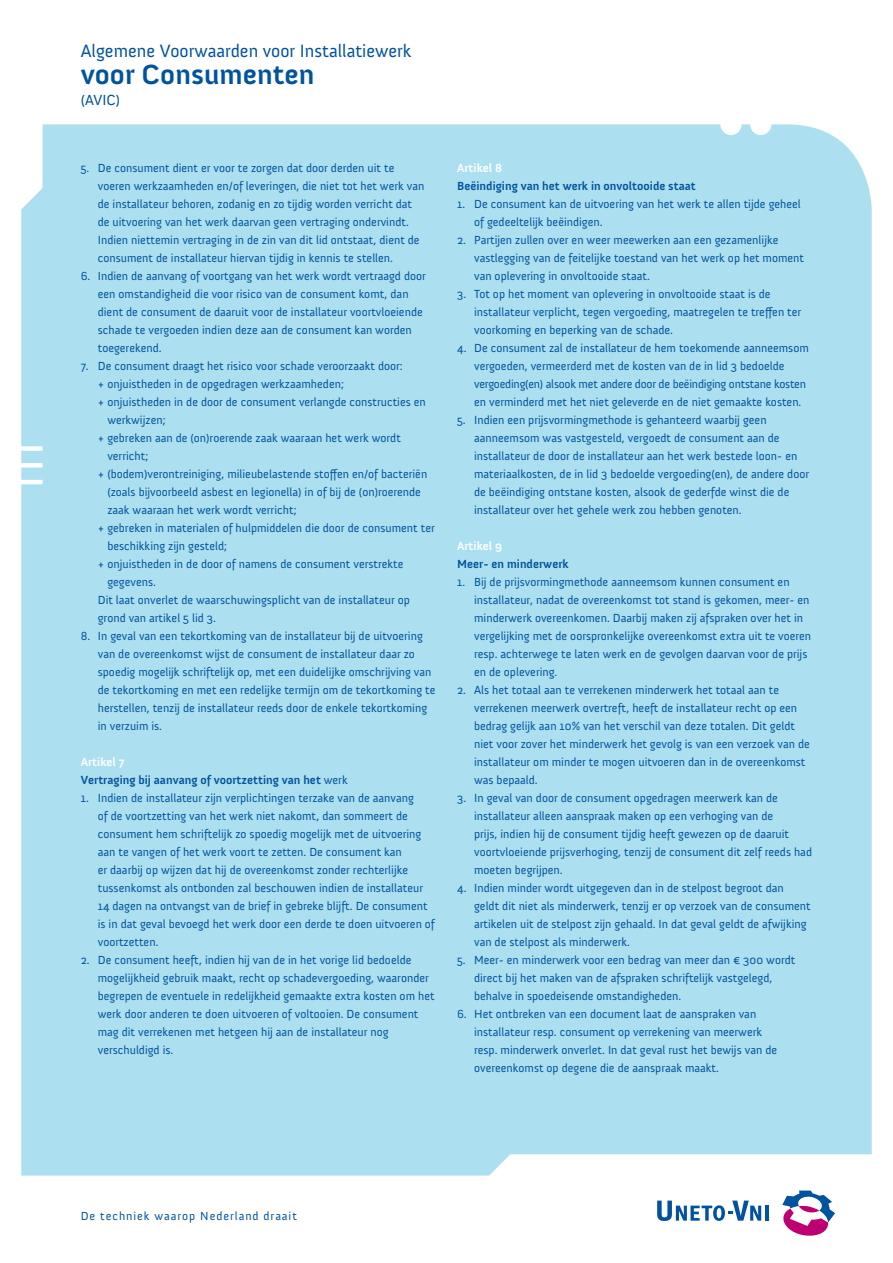
<style>
.page{position:relative;width:893px;height:1263px;background:#fff}
.page>*{position:absolute;margin:0;border:0;box-sizing:border-box;transform-origin:0 0}
.t1{font:700 28.5px "Anivers";color:#01539e}
.t2{font:18.3px "Anivers";color:#01539e}
.t3{font:15px "Anivers";color:#01539e}
.plat-nr{font:12px/18px "Anivers";color:#01539e}
.artikel_titel{font:700 12px "Anivers";color:#01539e}
.plat-nr-2{font:12px "Anivers";letter-spacing:.08em;color:#01539e}
.artikel{font:700 12px "Anivers";color:#fff}
.s1{font-weight:400}
</style>
<div class="page">
<div style="left:21px;top:124px;width:851px;height:1051px;background:#acdfef"></div>
<hr style="left:765px;top:1205px;width:3px;height:16px;background:#0153a0">
<svg style="left:782px;top:1190px;width:53px;height:46px"></svg>
<svg style="left:657px;top:1200px;width:104px;height:21px"></svg>
<h2 class="t2" style="left:81px;top:41px;width:332px">Algemene Voorwaarden voor Installatiewerk</h2>
<h1 class="t1" style="left:81px;top:58px;width:235px">voor Consumenten</h1>
<p class="t3" style="left:81px;top:91px;width:41px">(AVIC)</p>
<p class="plat-nr" style="left:98px;top:159px;width:328px;text-indent:-17px">5. De consument dient er voor te zorgen dat door derden uit te voeren werkzaamheden en/of leveringen, die niet tot het werk van de installateur behoren, zodanig en zo tijdig worden verricht dat de uitvoering van het werk daarvan geen vertraging ondervindt.<br>Indien niettemin vertraging in de zin van dit lid ontstaat, dient de consument de installateur hiervan tijdig in kennis te stellen.</p>
<p class="plat-nr" style="left:98px;top:267px;width:330px;text-indent:-17px">6. Indien de aanvang of voortgang van het werk wordt vertraagd door een omstandigheid die voor risico van de consument komt, dan dient de consument de daaruit voor de installateur voortvloeiende schade te vergoeden indien deze aan de consument kan worden toegerekend.</p>
<p class="plat-nr" style="left:81px;top:357px;width:323px">7. De consument draagt het risico voor schade veroorzaakt door:</p>
<p class="plat-nr" style="left:98px;top:375px;width:248px">+ onjuistheden in de opgedragen werkzaamheden;</p>
<p class="plat-nr" style="left:107px;top:393px;width:320px;text-indent:-10px">+ onjuistheden in de door de consument verlangde constructies en werkwijzen;</p>
<p class="plat-nr" style="left:107px;top:429px;width:295px;text-indent:-10px">+ gebreken aan de (on)roerende zaak waaraan het werk wordt verricht;</p>
<p class="plat-nr" style="left:107px;top:465px;width:321px;text-indent:-10px">+ (bodem)verontreiniging, milieubelastende stoffen en/of bacteriën (zoals bijvoorbeeld asbest en legionella) in of bij de (on)roerende zaak waaraan het werk wordt verricht;</p>
<p class="plat-nr" style="left:107px;top:519px;width:329px;text-indent:-10px">+ gebreken in materialen of hulpmiddelen die door de consument ter beschikking zijn gesteld;</p>
<p class="plat-nr" style="left:107px;top:555px;width:297px;text-indent:-10px">+ onjuistheden in de door of namens de consument verstrekte gegevens.</p>
<p class="plat-nr" style="left:98px;top:591px;width:314px">Dit laat onverlet de waarschuwingsplicht van de installateur op grond van artikel 5 lid 3.</p>
<p class="plat-nr" style="left:98px;top:627px;width:339px;text-indent:-17px">8. In geval van een tekortkoming van de installateur bij de uitvoering van de overeenkomst wijst de consument de installateur daar zo spoedig mogelijk schriftelijk op, met een duidelijke omschrijving van de tekortkoming en met een redelijke termijn om de tekortkoming te herstellen, tenzij de installateur reeds door de enkele tekortkoming in verzuim is.</p>
<p class="artikel" style="left:81px;top:755px;width:45px">Artikel 7</p>
<p class="artikel_titel" style="left:81px;top:773px;width:268px">Vertraging bij aanvang of voortzetting van het <span class="s1">werk</span></p>
<p class="plat-nr" style="left:98px;top:789px;width:339px;text-indent:-17px">1. Indien de installateur zijn verplichtingen terzake van de aanvang<br>of de voortzetting van het werk niet nakomt, dan sommeert de consument hem schriftelijk zo spoedig mogelijk met de uitvoering aan te vangen of het werk voort te zetten. De consument kan<br>er daarbij op wijzen dat hij de overeenkomst zonder rechterlijke tussenkomst als ontbonden zal beschouwen indien de installateur 14 dagen na ontvangst van de brief in gebreke blijft. De consument is in dat geval bevoegd het werk door een derde te doen uitvoeren of voortzetten.</p>
<p class="plat-nr" style="left:98px;top:951px;width:338px;text-indent:-17px">2. De consument heeft, indien hij van de in het vorige lid bedoelde mogelijkheid gebruik maakt, recht op schadevergoeding, waaronder begrepen de eventuele in redelijkheid gemaakte extra kosten om het werk door anderen te doen uitvoeren of voltooien. De consument mag dit verrekenen met hetgeen hij aan de installateur nog verschuldigd is.</p>
<p class="artikel" style="left:457px;top:161px;width:46px">Artikel 8</p>
<p class="artikel_titel" style="left:457px;top:179px;width:240px">Beëindiging van het werk in onvoltooide staat</p>
<p class="plat-nr" style="left:474px;top:195px;width:328px;text-indent:-17px">1. De consument kan de uitvoering van het werk te allen tijde geheel of gedeeltelijk beëindigen.</p>
<p class="plat-nr" style="left:474px;top:231px;width:332px;text-indent:-17px">2. Partijen zullen over en weer meewerken aan een gezamenlijke vastlegging van de feitelijke toestand van het werk op het moment van oplevering in onvoltooide staat.</p>
<p class="plat-nr" style="left:474px;top:285px;width:329px;text-indent:-17px">3. Tot op het moment van oplevering in onvoltooide staat is de installateur verplicht, tegen vergoeding, maatregelen te treffen ter voorkoming en beperking van de schade.</p>
<p class="plat-nr" style="left:474px;top:339px;width:336px;text-indent:-17px">4. De consument zal de installateur de hem toekomende aanneemsom vergoeden, vermeerderd met de kosten van de in lid 3 bedoelde vergoeding(en) alsook met andere door de beëindiging ontstane kosten en verminderd met het niet geleverde en de niet gemaakte kosten.</p>
<p class="plat-nr" style="left:474px;top:411px;width:336px;text-indent:-17px">5. Indien een prijsvormingmethode is gehanteerd waarbij geen aanneemsom was vastgesteld, vergoedt de consument aan de installateur de door de installateur aan het werk bestede loon- en materiaalkosten, de in lid 3 bedoelde vergoeding(en), de andere door de beëindiging ontstane kosten, alsook de gederfde winst die de installateur over het gehele werk zou hebben genoten.</p>
<p class="artikel" style="left:457px;top:539px;width:47px">Artikel 9</p>
<p class="artikel_titel" style="left:457px;top:557px;width:113px">Meer- en minderwerk</p>
<p class="plat-nr" style="left:474px;top:573px;width:339px;text-indent:-17px">1. Bij de prijsvormingmethode aanneemsom kunnen consument en installateur, nadat de overeenkomst tot stand is gekomen, meer- en minderwerk overeenkomen. Daarbij maken zij afspraken over het in vergelijking met de oorspronkelijke overeenkomst extra uit te voeren resp. achterwege te laten werk en de gevolgen daarvan voor de prijs en de oplevering.</p>
<p class="plat-nr" style="left:474px;top:681px;width:337px;text-indent:-17px">2. Als het totaal aan te verrekenen minderwerk het totaal aan te verrekenen meerwerk overtreft, heeft de installateur recht op een bedrag gelijk aan 10% van het verschil van deze totalen. Dit geldt niet voor zover het minderwerk het gevolg is van een verzoek van de installateur om minder te mogen uitvoeren dan in de overeenkomst was bepaald.</p>
<p class="plat-nr" style="left:474px;top:789px;width:339px;text-indent:-17px">3. In geval van door de consument opgedragen meerwerk kan de installateur alleen aanspraak maken op een verhoging van de<br>prijs, indien hij de consument tijdig heeft gewezen op de daaruit voortvloeiende prijsverhoging, tenzij de consument dit zelf reeds had moeten begrijpen.</p>
<p class="plat-nr" style="left:474px;top:879px;width:338px;text-indent:-17px">4. Indien minder wordt uitgegeven dan in de stelpost begroot dan geldt dit niet als minderwerk, tenzij er op verzoek van de consument artikelen uit de stelpost zijn gehaald. In dat geval geldt de afwijking van de stelpost als minderwerk.</p>
<p class="plat-nr" style="left:474px;top:951px;width:323px;text-indent:-17px">5. Meer- en minderwerk voor een bedrag van meer dan € 300 wordt direct bij het maken van de afspraken schriftelijk vastgelegd, behalve in spoedeisende omstandigheden.</p>
<p class="plat-nr" style="left:474px;top:1005px;width:304px;text-indent:-17px">6. Het ontbreken van een document laat de aanspraken van installateur resp. consument op verrekening van meerwerk resp. minderwerk onverlet. In dat geval rust het bewijs van de overeenkomst op degene die de aanspraak maakt.</p>
<p class="plat-nr-2" style="left:81px;top:1210px;width:218px">De techniek waarop Nederland draait</p>
</div>
